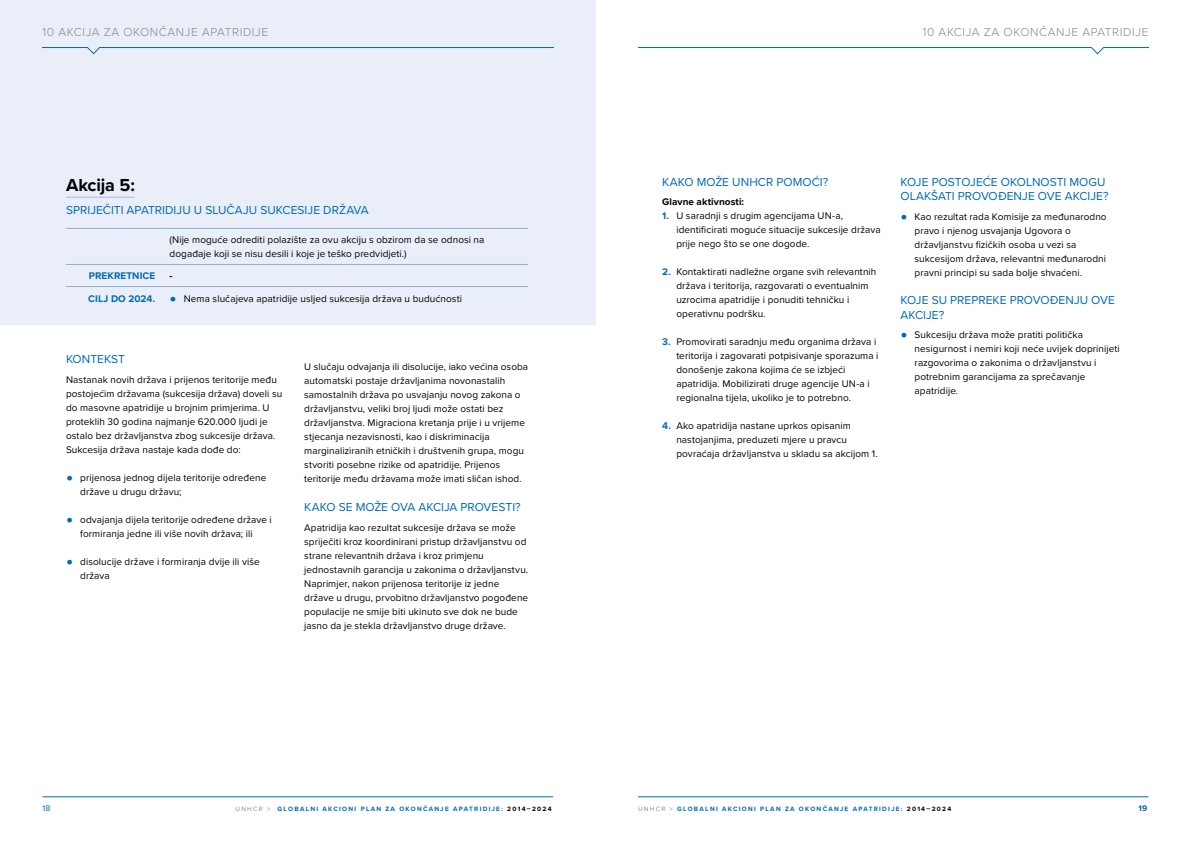
<style>
.page{position:relative;width:1191px;height:842px;background:#fff}
.page>*{position:absolute;margin:0;border:0;box-sizing:border-box;transform-origin:0 0}
.t1{font:700 18px "Proxima Nova";letter-spacing:-.01em;color:#000}
.t2{font:12px/14.4px "Proxima Nova";letter-spacing:.005em;color:#006ab4;text-align:right}
.t3{font:300 12px "Proxima Nova";letter-spacing:.05em;color:#878787}
.t4{font:10px/14px "Proxima Nova";letter-spacing:.005em;color:#000}
.t5{font:700 10px "Proxima Nova";letter-spacing:.01em;color:#000}
.t6{font:700 10px "Proxima Nova";letter-spacing:.01em;color:#006ab4}
.t7{font:8.5px "Proxima Nova";color:#006ab4}
.t8{font:700 8.5px "Proxima Nova";color:#006ab4}
.t9{font:700 6.5px "Proxima Nova";letter-spacing:.2em;color:#006ab4}
.s1{font-weight:700;color:#006ab4}
.s2{font-weight:700;font-size:20px;color:#006ab4}
.s3{font-weight:400;color:#878787}
.s4{color:#000}
</style>
<div class="page">
<div style="left:0;top:0;width:595px;height:324px;background:#eaeef9"></div>
<hr style="left:66px;top:197px;width:69px;height:1px;background:#a5bde4">
<hr style="left:66px;top:228px;width:96px;height:1px;background:#8daedc">
<hr style="left:162px;top:228px;width:183px;height:1px;background:#8daedc">
<hr style="left:345px;top:228px;width:183px;height:1px;background:#8daedc">
<hr style="left:66px;top:264px;width:96px;height:1px;background:#8daedc">
<hr style="left:162px;top:264px;width:183px;height:1px;background:#8daedc">
<hr style="left:345px;top:264px;width:183px;height:1px;background:#8daedc">
<hr style="left:66px;top:286px;width:96px;height:1px;background:#8daedc">
<hr style="left:162px;top:286px;width:183px;height:1px;background:#8daedc">
<hr style="left:345px;top:286px;width:183px;height:1px;background:#8daedc">
<svg style="left:43px;top:47px;width:510px;height:7px"></svg>
<svg style="left:638px;top:47px;width:510px;height:7px"></svg>
<hr style="left:638px;top:796px;width:510px;height:1px;background:#006ab4">
<hr style="left:43px;top:796px;width:510px;height:1px;background:#006ab4">
<p class="t3" style="left:43px;top:25px;width:227px">10 AKCIJA ZA OKONČANJ E APATRIDIJ E</p>
<p class="t3" style="left:922px;top:25px;width:227px">10 AKCIJA ZA OKONČANJ E APATRIDIJ E</p>
<h1 class="t1" style="left:66px;top:174px;width:70px">Akcija 5:</h1>
<p class="t2" style="left:66px;top:203px;width:304px">SPRIJEČITI APATRIDIJU U SLUČAJU SUKCESIJE DRŽAVA</p>
<p class="t4" style="left:169px;top:233px;width:316px">(Nije moguće odrediti polazište za ovu akciju s obzirom da se odnosi na događaje koji se nisu desili i koje je teško predvidjeti.)</p>
<p class="t6" style="left:89px;top:270px;width:68px">PREKRETNICE</p>
<p class="t5" style="left:169px;top:270px;width:4px">-</p>
<p class="t4" style="left:88px;top:291px;width:375px"><span class="s1">CILJ DO 2024.</span> <span class="s2">•</span> Nema slučajeva apatridije usljed sukcesija država u budućnosti</p>
<p class="t2" style="left:66px;top:352px;width:60px">KONTEKST</p>
<p class="t4" style="left:66px;top:372px;width:218px">Nastanak novih država i prijenos teritorije među postojećim državama (sukcesija država) doveli su do masovne apatridije u brojnim primjerima. U proteklih 30 godina najmanje 620.000 ljudi je ostalo bez državljanstva zbog sukcesije država.<br>Sukcesija država nastaje kada dođe do:</p>
<p class="t4" style="left:80px;top:470px;width:188px;text-indent:-14px"><span class="s2">•</span> prijenosa jednog dijela teritorije određene države u drugu državu;</p>
<p class="t4" style="left:66px;top:512px;width:207px;text-align:center"><span class="s2">•</span> odvajanja dijela teritorije određene države i formiranja jedne ili više novih država; ili</p>
<p class="t4" style="left:80px;top:554px;width:181px;text-indent:-14px"><span class="s2">•</span> disolucije države i formiranja dvije ili više država</p>
<p class="t4" style="left:304px;top:360px;width:225px">U slučaju odvajanja ili disolucije, iako većina osoba automatski postaje državljanima novonastalih samostalnih država po usvajanju novog zakona o državljanstvu, veliki broj ljudi može ostati bez državljanstva. Migraciona kretanja prije i u vrijeme stjecanja nezavisnosti, kao i diskriminacija marginaliziranih etničkih i društvenih grupa, mogu stvoriti posebne rizike od apatridije. Prijenos teritorije među državama može imati sličan ishod.</p>
<p class="t2" style="left:304px;top:500px;width:218px">KAKO SE MOŽE OVA AKCIJA PROVESTI?</p>
<p class="t4" style="left:304px;top:520px;width:225px">Apatridija kao rezultat sukcesije država se može spriječiti kroz koordinirani pristup državljanstvu od strane relevantnih država i kroz primjenu jednostavnih garancija u zakonima o državljanstvu.<br>Naprimjer, nakon prijenosa teritorije iz jedne države u drugu, prvobitno državljanstvo pogođene populacije ne smije biti ukinuto sve dok ne bude jasno da je stekla državljanstvo druge države.</p>
<p class="t2" style="left:662px;top:175px;width:168px">KAKO MOŽE UNHCR POMOĆI?</p>
<p class="t5" style="left:662px;top:196px;width:83px">Glavne aktivnosti:</p>
<p class="t4" style="left:676px;top:209px;width:206px;text-indent:-14px"><span class="s1">1.</span> U saradnji s drugim agencijama UN-a, identificirati moguće situacije sukcesije država prije nego što se one dogode.</p>
<p class="t4" style="left:676px;top:265px;width:201px;text-indent:-14px"><span class="s1">2.</span> Kontaktirati nadležne organe svih relevantnih država i teritorija, razgovarati o eventualnim uzrocima apatridije i ponuditi tehničku i operativnu podršku.</p>
<p class="t4" style="left:676px;top:335px;width:204px;text-indent:-14px"><span class="s1">3.</span> Promovirati saradnju među organima država i teritorija i zagovarati potpisivanje sporazuma i donošenje zakona kojima će se izbjeći apatridija. Mobilizirati druge agencije UN-a i regionalna tijela, ukoliko je to potrebno.</p>
<p class="t4" style="left:676px;top:419px;width:203px;text-indent:-14px"><span class="s1">4.</span> Ako apatridija nastane uprkos opisanim nastojanjima, preduzeti mjere u pravcu povraćaja državljanstva u skladu sa akcijom 1.</p>
<p class="t2" style="left:900px;top:175px;width:210px">POSTOJEĆE OKOLNOSTI MOG U<br>OLAKŠATI PROVOĐENJE OVE AKCIJE?</p>
<p class="t4" style="left:914px;top:210px;width:193px;text-indent:-14px"><span class="s2">•</span> Kao rezultat rada Komisije za međunarodno pravo i njenog usvajanja Ugovora o državljanstvu fizičkih osoba u vezi sa sukcesijom država, relevantni međunarodni pravni principi su sada bolje shvaćeni.</p>
<p class="t2" style="left:900px;top:293px;width:15px">KOJE</p>
<p class="t2" style="left:900px;top:175px;width:15px">KOJE</p>
<p class="t2" style="left:900px;top:293px;width:214px;text-align:left;text-indent:31px">SU PREPREKE PROVOĐENJU OVE<br>AKCIJE?</p>
<p class="t4" style="left:914px;top:328px;width:207px;text-indent:-14px"><span class="s2">•</span> Sukcesiju država može pratiti politička nesigurnost i nemiri koji neće uvijek doprinijeti razgovorima o zakonima o državljanstvu i potrebnim garancijama za sprečavanje apatridije.</p>
<p class="t7" style="left:43px;top:803px;width:9px">18</p>
<p class="t9" style="left:235px;top:805px;width:318px"><span class="s3">UNHCR &gt;</span> GLOBALNI AKCIONI PLAN ZA OKONČANJE APATRIDIJE: <span class="s4">2014–2024</span></p>
<p class="t9" style="left:638px;top:805px;width:315px"><span class="s3">UNHCR &gt;</span> GLOBALNI AKCIONI PLAN ZA OKONČANJE APATRIDIJE: <span class="s4">2014–2024</span></p>
<p class="t8" style="left:1138px;top:803px;width:10px">19</p>
</div>
